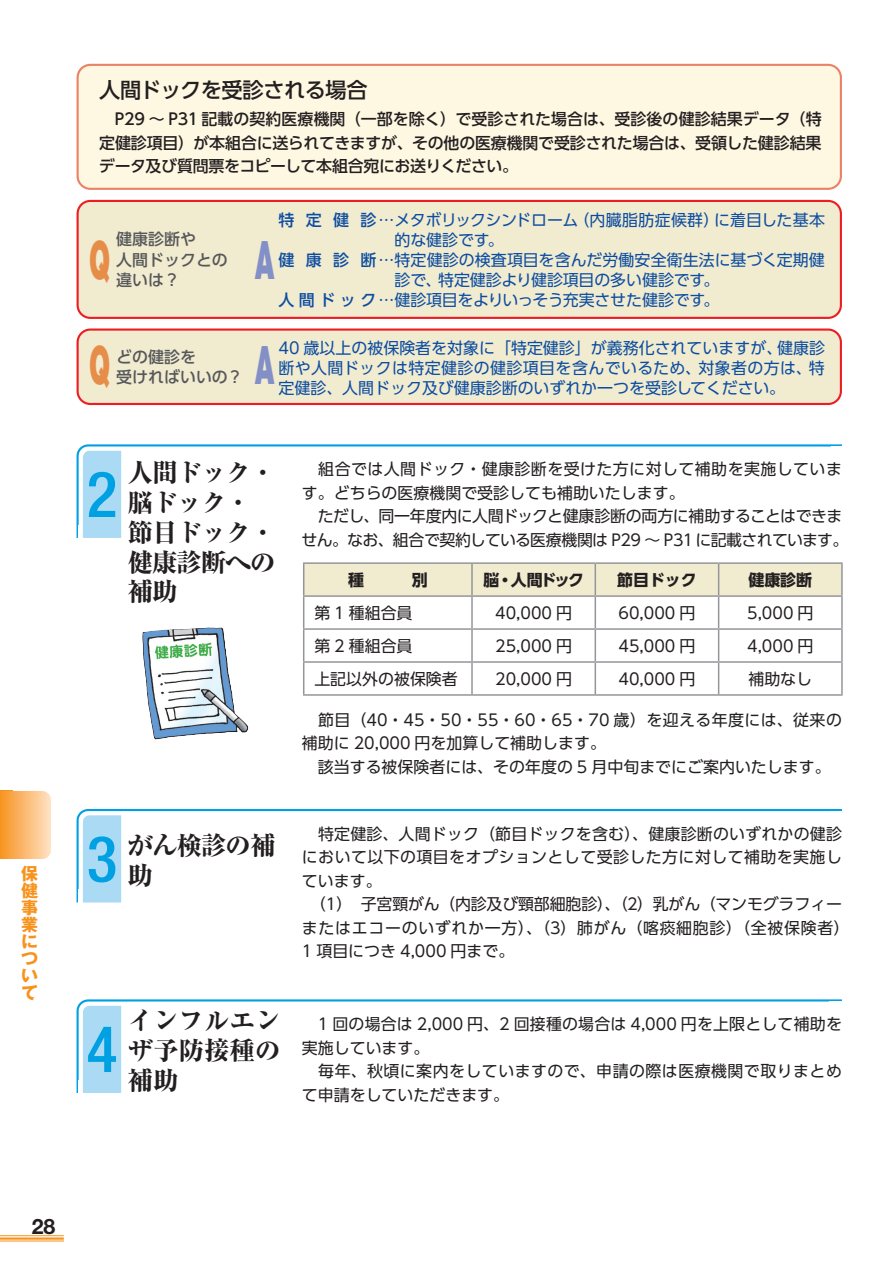
<style>
.page{position:relative;width:893px;height:1263px;background:#fff}
.page>*{position:absolute;margin:0;border:0;box-sizing:border-box;transform-origin:0 0}
.t1{font:500 condensed 63.75px "Helvetica Neue LT Std";color:#00a1e3}
.t2{font:900 53.1px "Helvetica Neue LT Std";color:#e68d4a;scale:.5 1}
.t3{font:900 53.1px "Helvetica Neue LT Std";color:#838fc7;scale:.5 1}
.t4{font:25.5px/29.7px "Ryumin Pro Heavy 90 pv RKSJ H";letter-spacing:-.04em;color:#231f20}
.t5{font:21.3px "UD Shin Go Pro Medium 90 pv RKSJ H";letter-spacing:-.025em;color:#231f20}
.t6{font:700 21.3px "Helvetica Neue LT Std";color:#231f20}
.t7{font:16.95px/17px "Gothic MB101 Pro Bold 90 pv RKSJ V";color:#f7931d;text-align:justify}
.t8{font:15.9px/23.4px "UD Shin Go Pro Regular 90 pv RKSJ H";color:#231f20}
.t9{font:15.9px/20.2px "UD Shin Go Pro Regular 90 pv RKSJ H";color:#0d4da1;text-align:justify}
.t10{font:15.9px/23.4px "UD Shin Go Pro Medium 90 pv RKSJ H";letter-spacing:-.02em;color:#231f20;text-align:justify}
.t11{font:15.9px "UD Shin Go Pro Regular 90 pv RKSJ H";letter-spacing:.045em;color:#231f20}
.t12{font:15.9px "UD Shin Go Pro Regular 90 pv RKSJ H";letter-spacing:.025em;color:#231f20}
.t13{font:15.9px/20.2px "UD Shin Go Pro Medium 90 pv RKSJ H";color:#57585a}
.t14{font:15.9px "UD Shin Go Pro Bold 90 pv RKSJ H";color:#231f20}
.s1{font-family:"UD Shin Go Pro Medium 90 pv RKSJ H"}
</style>
<div class="page">
<svg style="left:0;top:1239px;width:64px;height:3px"></svg>
<hr style="left:0;top:1235px;width:64px;height:4px;background:#fde8cf">
<hr style="left:0;top:1235px;width:64px;height:1px;background:#f7931d">
<hr style="left:0;top:1237px;width:64px;height:2px;background:#f7931d">
<svg style="left:0;top:791px;width:51px;height:68px;background:#fbba73"></svg>
<div style="left:78px;top:201px;width:763px;height:117px;background:#f1ebd0;border-radius:13px"></div>
<div style="left:77px;top:200px;width:765px;height:119px;border:2px solid #ee1d23;border-radius:13px"></div>
<div style="left:78px;top:330px;width:763px;height:74px;background:#f1ebd0;border-radius:13px"></div>
<div style="left:77px;top:328px;width:765px;height:77px;border:2px solid #ee1d23;border-radius:13px"></div>
<svg style="left:76px;top:444px;width:766px;height:94px"></svg>
<div style="left:831px;top:446px;width:13px;height:92px;background:#fff"></div>
<div style="left:79px;top:525px;width:763px;height:22px;background:#fff"></div>
<div style="left:83px;top:451px;width:38px;height:87px;background:#aadaf4"></div>
<svg style="left:76px;top:999px;width:766px;height:94px"></svg>
<div style="left:829px;top:1001px;width:13px;height:92px;background:#fff"></div>
<div style="left:79px;top:1080px;width:763px;height:25px;background:#fff"></div>
<div style="left:83px;top:1006px;width:38px;height:87px;background:#aadaf4"></div>
<svg style="left:76px;top:809px;width:766px;height:94px"></svg>
<div style="left:831px;top:811px;width:13px;height:91px;background:#fff"></div>
<div style="left:79px;top:890px;width:763px;height:22px;background:#fff"></div>
<div style="left:83px;top:815px;width:38px;height:87px;background:#aadaf4"></div>
<img style="left:156px;top:724px;width:92px;height:15px">
<div style="left:304px;top:564px;width:537px;height:31px;background:#f1ebd0"></div>
<hr style="left:303px;top:562px;width:169px;height:2px;background:#939598">
<hr style="left:303px;top:564px;width:1px;height:31px;background:#939598">
<hr style="left:472px;top:562px;width:123px;height:2px;background:#939598">
<hr style="left:471px;top:564px;width:2px;height:31px;background:#939598">
<hr style="left:595px;top:562px;width:124px;height:2px;background:#939598">
<hr style="left:595px;top:564px;width:1px;height:31px;background:#939598">
<hr style="left:719px;top:562px;width:124px;height:2px;background:#939598">
<hr style="left:718px;top:564px;width:1px;height:31px;background:#939598">
<hr style="left:841px;top:564px;width:2px;height:31px;background:#939598">
<hr style="left:303px;top:595px;width:169px;height:2px;background:#939598">
<hr style="left:303px;top:597px;width:1px;height:31px;background:#939598">
<hr style="left:472px;top:595px;width:123px;height:2px;background:#939598">
<hr style="left:471px;top:597px;width:2px;height:31px;background:#939598">
<hr style="left:595px;top:595px;width:124px;height:2px;background:#939598">
<hr style="left:595px;top:597px;width:1px;height:31px;background:#939598">
<hr style="left:719px;top:595px;width:124px;height:2px;background:#939598">
<hr style="left:718px;top:597px;width:1px;height:31px;background:#939598">
<hr style="left:841px;top:597px;width:2px;height:31px;background:#939598">
<hr style="left:303px;top:628px;width:169px;height:2px;background:#939598">
<hr style="left:303px;top:630px;width:1px;height:31px;background:#939598">
<hr style="left:472px;top:628px;width:123px;height:2px;background:#939598">
<hr style="left:471px;top:630px;width:2px;height:31px;background:#939598">
<hr style="left:595px;top:628px;width:124px;height:2px;background:#939598">
<hr style="left:595px;top:630px;width:1px;height:31px;background:#939598">
<hr style="left:719px;top:628px;width:124px;height:2px;background:#939598">
<hr style="left:718px;top:630px;width:1px;height:31px;background:#939598">
<hr style="left:841px;top:630px;width:2px;height:31px;background:#939598">
<hr style="left:303px;top:661px;width:169px;height:2px;background:#939598">
<hr style="left:303px;top:663px;width:1px;height:31px;background:#939598">
<hr style="left:472px;top:661px;width:123px;height:2px;background:#939598">
<hr style="left:471px;top:663px;width:2px;height:31px;background:#939598">
<hr style="left:595px;top:661px;width:124px;height:2px;background:#939598">
<hr style="left:595px;top:663px;width:1px;height:31px;background:#939598">
<hr style="left:719px;top:661px;width:124px;height:2px;background:#939598">
<hr style="left:718px;top:663px;width:1px;height:31px;background:#939598">
<hr style="left:841px;top:663px;width:2px;height:31px;background:#939598">
<hr style="left:303px;top:694px;width:540px;height:2px;background:#939598">
<div style="left:78px;top:65px;width:763px;height:124px;background:#fef7e2;border-radius:13px"></div>
<div style="left:77px;top:64px;width:765px;height:126px;border:2px solid #ea8265;border-radius:13px"></div>
<p class="t7" style="left:21px;top:868px;width:18px">保健事業について</p>
<h3 class="t5" style="left:99px;top:82px;width:270px">人間ドックを受診される場合</h3>
<p class="t10" style="left:99px;top:110px;width:724px;text-indent:16px">P29 ～ P31 記載の契約医療機関（一部を除く）で受診された場合は、受診後の健診結果データ（特定健診項目）が本組合に送られてきますが、その他の医療機関で受診された場合は、受領した健診結果データ及び質問票をコピーして本組合宛にお送りください。</p>
<p class="t13" style="left:116px;top:231px;width:113px">健康診断や<br>人間ドックとの</p>
<h2 class="t2" style="left:89px;top:241px;width:44px">Q</h2>
<p class="t13" style="left:116px;top:272px;width:65px">違いは？</p>
<h2 class="t2" style="left:89px;top:346px;width:44px">Q</h2>
<p class="t13" style="left:116px;top:349px;width:81px">どの健診を</p>
<p class="t13" style="left:116px;top:369px;width:128px">受ければいいの？</p>
<p class="t9" style="left:279px;top:212px;width:548px"><span class="s1">特 定 健 診</span>…メタボリックシンドローム（内臓脂肪症候群）に着目した基本</p>
<p class="t9" style="left:279px;top:252px;width:548px"><span class="s1">健 康 診 断</span>…特定健診の検査項目を含んだ労働安全衛生法に基づく定期健</p>
<p class="t9" style="left:279px;top:292px;width:442px"><span class="s1">人間ドック</span>…健診項目をよりいっそう充実させた健診です。</p>
<p class="t9" style="left:394px;top:232px;width:111px">的な健診です。</p>
<p class="t9" style="left:394px;top:272px;width:327px">診で、特定健診より健診項目の多い健診です。</p>
<h2 class="t3" style="left:255px;top:241px;width:40px">A</h2>
<p class="t9" style="left:279px;top:340px;width:548px">40 歳以上の被保険者を対象に「特定健診」が義務化されていますが、健康診断や人間ドックは特定健診の健診項目を含んでいるため、対象者の方は、特定健診、人間ドック及び健康診断のいずれか一つを受診してください。</p>
<h2 class="t3" style="left:255px;top:346px;width:40px">A</h2>
<h1 class="t1" style="left:87px;top:471px;width:32px">2</h1>
<h3 class="t4" style="left:128px;top:461px;width:149px">人間ドック・脳ドック・節目ドック・健康診断への補助</h3>
<p class="t8" style="left:302px;top:460px;width:548px">　組合では人間ドック・健康診断を受けた方に対して補助を実施しています。どちらの医療機関で受診しても補助いたします。<br>　ただし、同一年度内に人間ドックと健康診断の両方に補助することはできません。なお、組合で契約している医療機関は P29 ～ P31 に記載されています。</p>
<p class="t14" style="left:348px;top:574px;width:81px">種　　　別</p>
<p class="t14" style="left:483px;top:574px;width:102px">脳・人間ドック</p>
<p class="t14" style="left:617px;top:574px;width:81px">節目ドック</p>
<p class="t14" style="left:748px;top:574px;width:65px">健康診断</p>
<p class="t8" style="left:314px;top:603px;width:100px">第 1 種組合員</p>
<p class="t8" style="left:495px;top:603px;width:78px">40,000 円</p>
<p class="t8" style="left:619px;top:603px;width:78px">60,000 円</p>
<p class="t8" style="left:747px;top:603px;width:68px">5,000 円</p>
<p class="t8" style="left:314px;top:636px;width:100px">第 2 種組合員</p>
<p class="t8" style="left:495px;top:636px;width:78px">25,000 円</p>
<p class="t8" style="left:619px;top:636px;width:78px">45,000 円</p>
<p class="t8" style="left:747px;top:636px;width:68px">4,000 円</p>
<p class="t8" style="left:314px;top:669px;width:145px">上記以外の被保険者</p>
<p class="t8" style="left:495px;top:669px;width:78px">20,000 円</p>
<p class="t8" style="left:619px;top:669px;width:78px">40,000 円</p>
<p class="t8" style="left:748px;top:669px;width:65px">補助なし</p>
<p class="t8" style="left:302px;top:710px;width:541px">　節目（40・45・50・55・60・65・70 歳）を迎える年度には、従来の補助に 20,000 円を加算して補助します。<br>　該当する被保険者には、その年度の 5 月中旬までにご案内いたします。</p>
<h1 class="t1" style="left:87px;top:836px;width:32px">3</h1>
<h3 class="t4" style="left:128px;top:834px;width:149px">がん検診の補助</h3>
<p class="t8" style="left:302px;top:824px;width:541px">　特定健診、人間ドック（節目ドックを含む）、健康診断のいずれかの健診</p>
<p class="t12" style="left:302px;top:851px;width:542px">において以下の項目をオプションとして受診した方に対して補助を実施し</p>
<p class="t8" style="left:302px;top:871px;width:81px">ています。</p>
<p class="t8" style="left:310px;top:895px;width:534px">（1）　子宮頸がん（内診及び頸部細胞診）、（2）乳がん（マンモグラフィー</p>
<p class="t11" style="left:302px;top:921px;width:549px">またはエコーのいずれか一方）、（3）肺がん（喀痰細胞診）（全被保険者）</p>
<p class="t8" style="left:302px;top:941px;width:214px">1 項目につき 4,000 円まで。</p>
<h1 class="t1" style="left:87px;top:1026px;width:32px">4</h1>
<h3 class="t4" style="left:128px;top:1009px;width:155px;text-align:justify">インフルエンザ予防接種の補助</h3>
<p class="t8" style="left:302px;top:1015px;width:542px">　1 回の場合は 2,000 円、2 回接種の場合は 4,000 円を上限として補助を実施しています。<br>　毎年、秋頃に案内をしていますので、申請の際は医療機関で取りまとめて申請をしていただきます。</p>
<h3 class="t6" style="left:32px;top:1218px;width:25px">28</h3>
</div>
